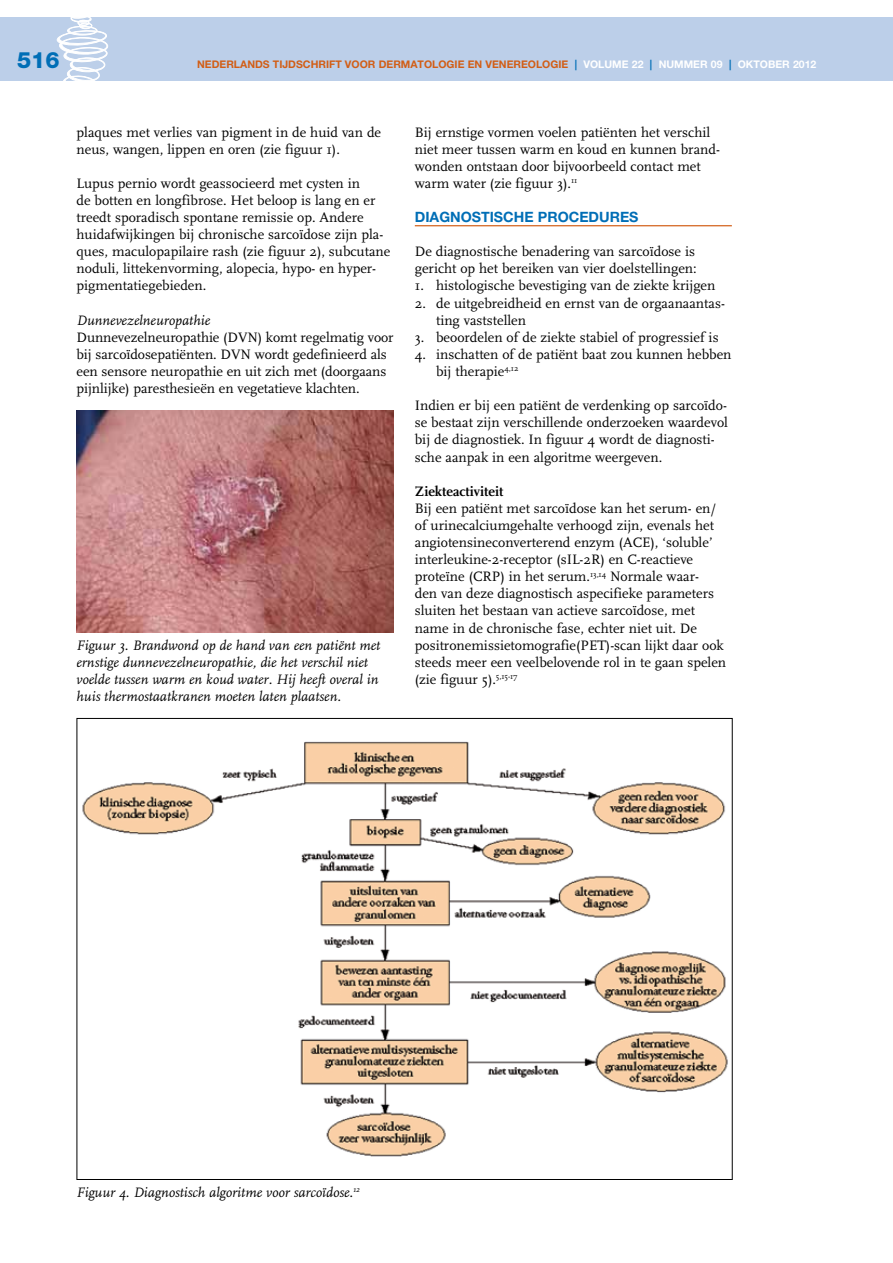
<style>
.page{position:relative;width:893px;height:1263px;background:#fff}
.page>*{position:absolute;margin:0;border:0;box-sizing:border-box;transform-origin:0 0}
.t1{font:800 22.5px "Helvetica Neue";color:#006eb6}
.t2{font:14.25px/17.1px "FF Scala";color:#000}
.t3{font:italic 14.25px/17.1px "FF Scala";color:#000}
.t4{font:700 14.25px "Helvetica Neue";color:#006eb6}
.t5{font:700 14.25px "FF Scala";color:#000}
.t6{font:700 10.5px "Helvetica Neue";color:#d25e16}
.s1{color:#006eb6}
.s2{color:#fff}
</style>
<div class="page">
<div style="left:0;top:17px;width:893px;height:64px;background:#bccfe9"></div>
<svg style="left:57px;top:17px;width:51px;height:64px"></svg>
<hr style="left:415px;top:225px;width:317px;height:1px;background:#d25e16">
<img style="left:77px;top:410px;width:317px;height:222px">
<img style="left:82px;top:741px;width:646px;height:416px">
<h1 class="t1" style="left:17px;top:52px;width:44px">516</h1>
<p class="t6" style="left:197px;top:61px;width:621px">NEDERLANDS TIJDSCHRIFT VOOR DERMATOLOGIE EN VENEREOLOGIE <span class="s1">|</span> <span class="s2">VOLUME 22</span> <span class="s1">|</span> <span class="s2">NUMMER 09</span> <span class="s1">|</span> <span class="s2">OKTOBER 2012</span></p>
<p class="t2" style="left:77px;top:124px;width:306px">plaques met verlies van pigment in de huid van de neus, wangen, lippen en oren (zie figuur 1).</p>
<p class="t2" style="left:77px;top:175px;width:315px">Lupus pernio wordt geassocieerd met cysten in<br>de botten en longfibrose. Het beloop is lang en er treedt sporadisch spontane remissie op. Andere huidafwijkingen bij chronische sarcoïdose zijn pla&shy;ques, maculopapilaire rash (zie figuur 2), subcutane noduli, littekenvorming, alopecia, hypo- en hyper&shy;pigmentatiegebieden.</p>
<p class="t3" style="left:77px;top:312px;width:135px">Dunnevezelneuropathie</p>
<p class="t2" style="left:77px;top:329px;width:319px">Dunnevezelneuropathie (DVN) komt regelmatig voor bij sarcoïdosepatiënten. DVN wordt gedefinieerd als een sensore neuropathie en uit zich met (doorgaans pijnlijke) paresthesieën en vegetatieve klachten.</p>
<p class="t3" style="left:77px;top:637px;width:305px">Figuur 3. Brandwond op de hand van een patiënt met ernstige dunnevezelneuropathie, die het verschil niet voelde tussen warm en koud water. Hij heeft overal in huis thermostaatkranen moeten laten plaatsen.</p>
<p class="t2" style="left:415px;top:124px;width:307px">Bij ernstige vormen voelen patiënten het verschil niet meer tussen warm en koud en kunnen brand&shy;wonden ontstaan door bijvoorbeeld contact met warm water (zie figuur 3).<sup>11</sup></p>
<p class="t4" style="left:415px;top:212px;width:225px">DIAGNOSTISCHE PROCEDURES</p>
<p class="t2" style="left:415px;top:244px;width:283px">De diagnostische benadering van sarcoïdose is gericht op het bereiken van vier doelstellingen:</p>
<p class="t2" style="left:415px;top:278px;width:302px">1. histologische bevestiging van de ziekte krijgen</p>
<p class="t2" style="left:436px;top:295px;width:290px;text-indent:-21px">2. de uitgebreidheid en ernst van de orgaanaantas&shy;ting vaststellen</p>
<p class="t2" style="left:415px;top:329px;width:305px">3. beoordelen of de ziekte stabiel of progressief is</p>
<p class="t2" style="left:436px;top:346px;width:297px;text-indent:-21px">4. inschatten of de patiënt baat zou kunnen hebben bij therapie<sup>4,12</sup></p>
<p class="t2" style="left:415px;top:398px;width:315px">Indien er bij een patiënt de verdenking op sarcoïdo&shy;se bestaat zijn verschillende onderzoeken waardevol bij de diagnostiek. In figuur 4 wordt de diagnosti&shy;sche aanpak in een algoritme weergeven.</p>
<p class="t5" style="left:415px;top:485px;width:90px">Ziekteactiviteit</p>
<p class="t2" style="left:415px;top:500px;width:313px">Bij een patiënt met sarcoïdose kan het serum- en/ of urinecalciumgehalte verhoogd zijn, evenals het angiotensineconverterend enzym (ACE), ‘soluble’ interleukine-2-receptor (sIL-2R) en C-reactieve proteïne (CRP) in het serum.<sup>13,14</sup> Normale waar-<br>den van deze diagnostisch aspecifieke parameters sluiten het bestaan van actieve sarcoïdose, met name in de chronische fase, echter niet uit. De positronemissietomografie(PET)-scan lijkt daar ook steeds meer een veelbelovende rol in te gaan spelen (zie figuur 5).<sup>5,15-17</sup></p>
<p class="t3" style="left:77px;top:1184px;width:285px">Figuur 4. Diagnostisch algoritme voor sarcoïdose.<sup>12</sup></p>
</div>
